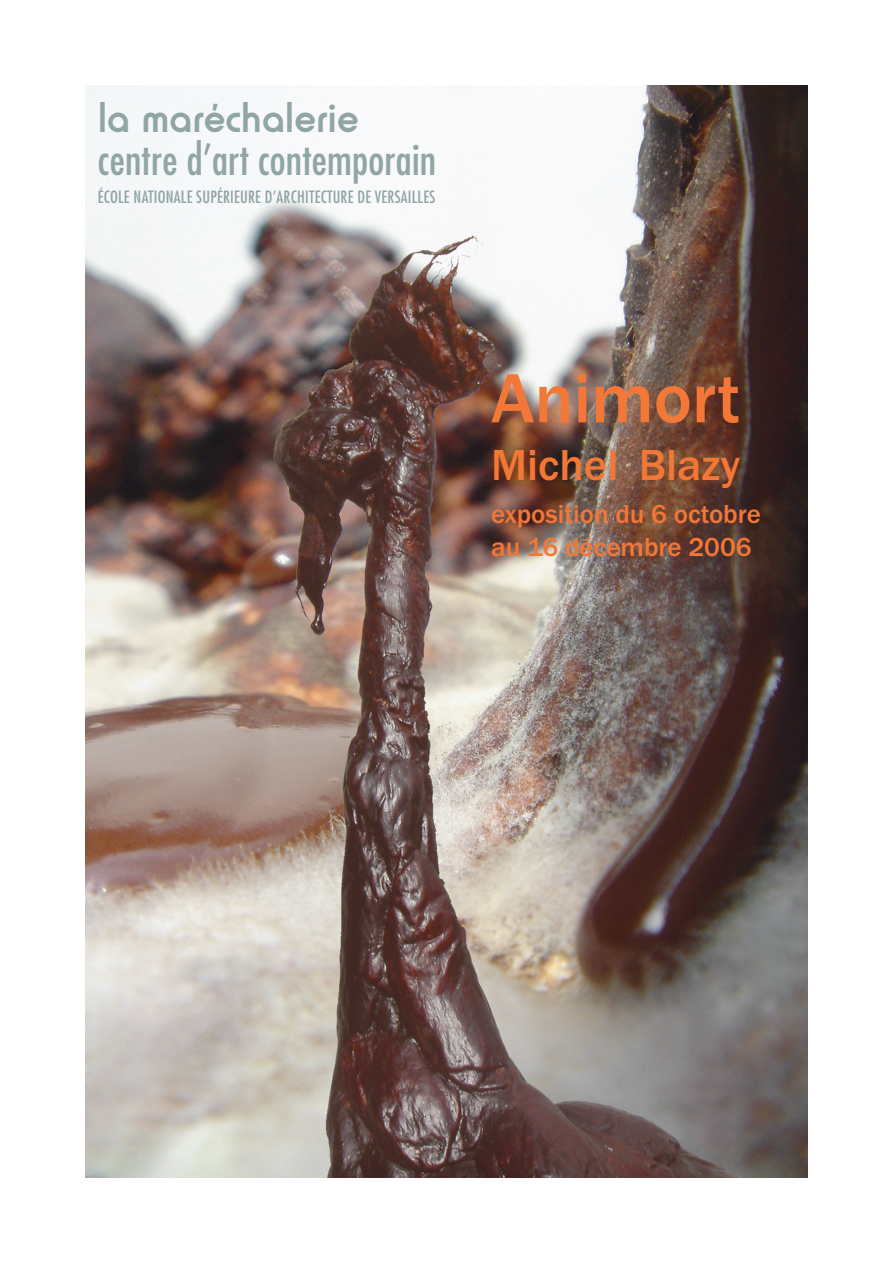
<style>
.page{position:relative;width:893px;height:1263px;background:#fff}
.page>*{position:absolute;margin:0;border:0;box-sizing:border-box;transform-origin:0 0}
.t1{font:500 72px "Franklin Gothic Itc T";color:#f37736}
.t2{font:500 45px "Horatio D";color:#91a5a4}
.t3{font:500 45px "Franklin Gothic Itc T";color:#f37736}
.t4{font:condensed 42px "Futura";letter-spacing:.005em;color:#91a5a4}
.t5{font:500 27px/32.4px "Franklin Gothic Itc T";color:#f37736}
.t6{font:condensed 16.5px "Futura";letter-spacing:.015em;color:#91a5a4}
</style>
<div class="page">
<img style="left:85px;top:85px;width:723px;height:1093px">
<h2 class="t2" style="left:98px;top:91px;width:262px">la maréchalerie</h2>
<h3 class="t4" style="left:98px;top:134px;width:340px">centre d’art contemporain</h3>
<p class="t6" style="left:98px;top:187px;width:339px">ÉCOLE NATIONALE SUPÉRIEURE D’ARCHITECTURE DE VERSAILLES</p>
<h1 class="t1" style="left:491px;top:356px;width:251px">Animort</h1>
<h2 class="t3" style="left:491px;top:439px;width:251px">Michel Blazy</h2>
<h3 class="t5" style="left:491px;top:498px;width:271px">exposition du 6 octobre au 16 décembre 2006</h3>
</div>
